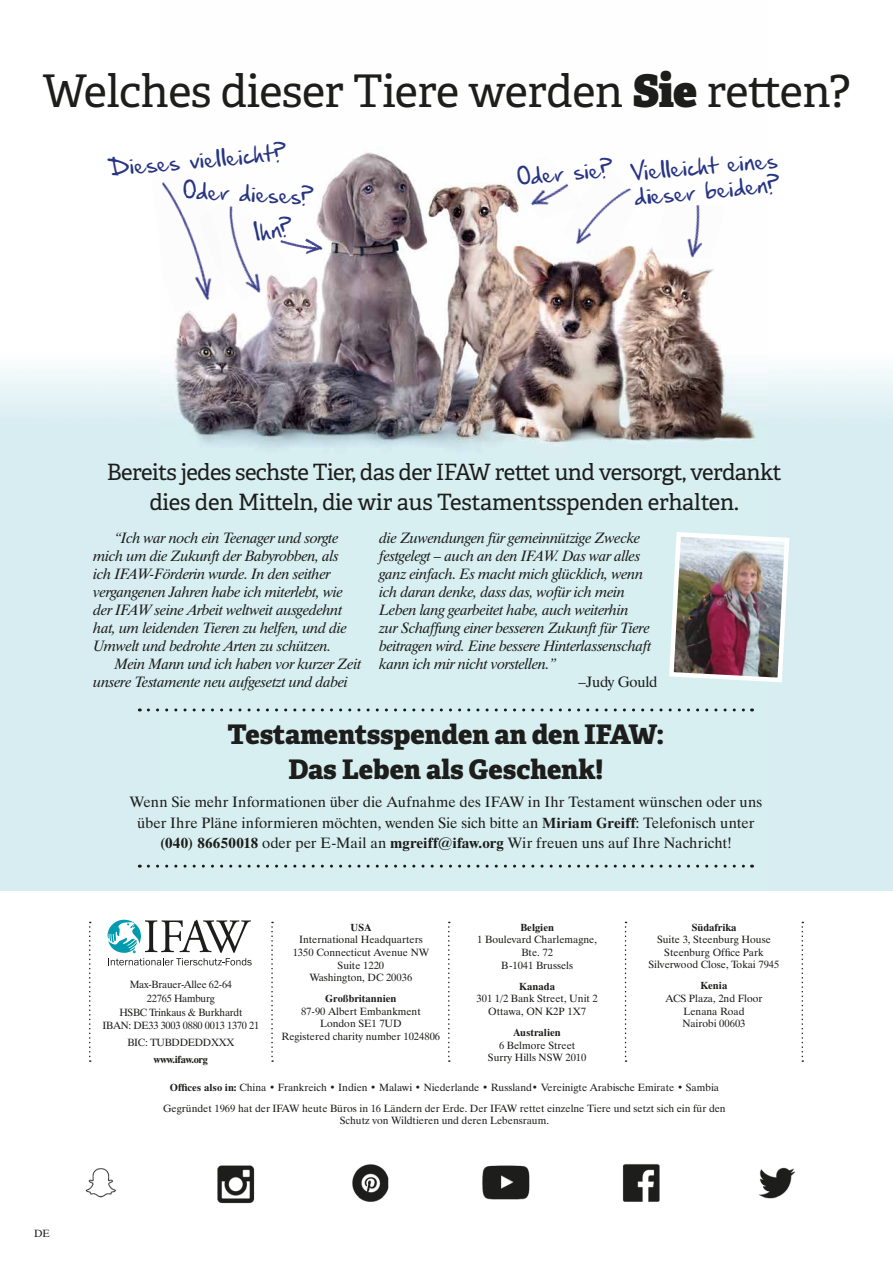
<style>
.page{position:relative;width:893px;height:1263px;background:#fff}
.page>*{position:absolute;margin:0;border:0;box-sizing:border-box;transform-origin:0 0}
.t1{font:45px "Adelle";letter-spacing:-.01em;color:#1d1d1b}
.t2{font:800 27px/34.5px "Adelle";letter-spacing:-.005em;color:#1d1d1b;text-align:center}
.t3{font:22.5px/30px "Adelle";letter-spacing:-.025em;color:#1d1d1b;text-align:center}
.t4{font:100 19.2px/24.5px "Hand Of Sean Pro";color:#283583;text-align:right}
.t5{font:italic 15px/18px "Dutch 801 BT";letter-spacing:-.02em;color:#1d1d1b}
.t6{font:15px/20.2px "Dutch 801 BT";color:#1d1d1b;text-align:center}
.t7{font:15px "Dutch 801 BT";letter-spacing:-.02em;color:#1d1d1b}
.t8{font:10.5px/12.6px "Dutch 801 BT";color:#1d1d1b;text-align:center}
.t9{font:10.5px/13.8px "Dutch 801 BT";letter-spacing:-.02em;color:#1d1d1b;text-align:center}
.t10{font:700 10.5px "Dutch 801 BT";color:#1d1d1b}
.t11{font:700 10.5px "Dutch 801 BT";letter-spacing:-.02em;color:#1d1d1b}
.s1{font-weight:800}
.s2{font-weight:700}
</style>
<div class="page">
<img style="left:160px;top:152px;width:608px;height:739px">
<img style="left:0;top:369px;width:160px;height:522px">
<img style="left:564px;top:169px;width:75px;height:96px">
<img style="left:160px;top:171px;width:66px;height:141px">
<img style="left:510px;top:156px;width:72px;height:64px">
<img style="left:292px;top:208px;width:40px;height:59px">
<img style="left:657px;top:205px;width:66px;height:53px">
<img style="left:199px;top:198px;width:93px;height:102px">
<svg style="left:107px;top:919px;width:145px;height:46px"></svg>
<svg style="left:271px;top:922px;width:2px;height:140px"></svg>
<svg style="left:448px;top:922px;width:2px;height:140px"></svg>
<svg style="left:625px;top:922px;width:1px;height:140px"></svg>
<svg style="left:801px;top:922px;width:2px;height:140px"></svg>
<svg style="left:89px;top:922px;width:2px;height:140px"></svg>
<img style="left:85px;top:1164px;width:710px;height:40px">
<img style="left:667px;top:530px;width:125px;height:155px">
<svg style="left:148px;top:708px;width:604px;height:3px"></svg>
<svg style="left:148px;top:865px;width:604px;height:3px"></svg>
<h1 class="t1" style="left:42px;top:58px;width:810px">Welches dieser Tiere werden <span class="s1">Sie</span> retten?</h1>
<p class="t4" style="left:110px;top:157px;width:178px;rotate:-5deg">Dieses vielleicht?</p>
<p class="t4" style="left:184px;top:180px;width:132px;rotate:3deg">Oder dieses?</p>
<p class="t4" style="left:253px;top:223px;width:40px;rotate:-10deg">Ihn?</p>
<p class="t4" style="left:517px;top:172px;width:262px;rotate:-5deg">Oder sie? Vielleicht eines dieser beiden?</p>
<h3 class="t3" style="left:107px;top:456px;width:676px">Bereits jedes sechste Tier, das der IFAW rettet und versorgt, verdankt dies den Mitteln, die wir aus Testamentsspenden erhalten.</h3>
<p class="t5" style="left:94px;top:528px;width:255px;text-indent:21px">“Ich war noch ein Teenager und sorgte mich um die Zukunft der Babyrobben, als ich IFAW-Förderin wurde. In den seither vergangenen Jahren habe ich miterlebt, wie der IFAW seine Arbeit weltweit ausgedehnt hat, um leidenden Tieren zu helfen, und die Umwelt und bedrohte Arten zu schützen.</p>
<p class="t5" style="left:94px;top:654px;width:269px;text-indent:21px">Mein Mann und ich haben vor kurzer Zeit unsere Testamente neu aufgesetzt und dabei</p>
<p class="t5" style="left:379px;top:528px;width:274px">die Zuwendungen für gemeinnützige Zwecke festgelegt – auch an den IFAW. Das war alles ganz einfach. Es macht mich glücklich, wenn ich daran denke, dass das, wofür ich mein Leben lang gearbeitet habe, auch weiterhin<br>zur Schaffung einer besseren Zukunft für Tiere beitragen wird. Eine bessere Hinterlassenschaft kann ich mir nicht vorstellen.”</p>
<p class="t7" style="left:579px;top:672px;width:80px">–Judy Gould</p>
<h2 class="t2" style="left:228px;top:716px;width:438px">Testamentsspenden an den IFAW:<br>Das Leben als Geschenk!</h2>
<p class="t6" style="left:130px;top:792px;width:634px">Wenn Sie mehr Informationen über die Aufnahme des IFAW in Ihr Testament wünschen oder uns über Ihre Pläne informieren möchten, wenden Sie sich bitte an <span class="s2">Miriam Greiff</span>: Telefonisch unter <span class="s2">(040) 86650018</span> oder per E-Mail an <span class="s2">mgreiff@ifaw.org</span> Wir freuen uns auf Ihre Nachricht!</p>
<p class="t9" style="left:102px;top:977px;width:158px">Max-Brauer-Allee 62-64<br>22765 Hamburg<br>HSBC Trinkaus &amp; Burkhardt<br>IBAN: DE33 3003 0880 0013 1370 21</p>
<p class="t9" style="left:127px;top:1036px;width:108px">BIC: TUBDDEDDXXX</p>
<p class="t11" style="left:154px;top:1053px;width:55px">www.ifaw.org</p>
<p class="t10" style="left:351px;top:921px;width:22px">USA</p>
<p class="t8" style="left:293px;top:933px;width:138px">International Headquarters<br>1350 Connecticut Avenue NW<br>Suite 1220<br>Washington, DC 20036</p>
<p class="t10" style="left:325px;top:992px;width:73px">Großbritannien</p>
<p class="t8" style="left:282px;top:1005px;width:160px">87-90 Albert Embankment<br>London SE1 7UD<br>Registered charity number 1024806</p>
<p class="t10" style="left:520px;top:921px;width:35px">Belgien</p>
<p class="t8" style="left:477px;top:933px;width:121px">1 Boulevard Charlemagne,<br>Bte. 72<br>B-1041 Brussels</p>
<p class="t10" style="left:519px;top:980px;width:37px">Kanada</p>
<p class="t8" style="left:476px;top:992px;width:123px">301 1/2 Bank Street, Unit 2<br>Ottawa, ON K2P 1X7</p>
<p class="t10" style="left:513px;top:1026px;width:49px">Australien</p>
<p class="t8" style="left:488px;top:1038px;width:100px">6 Belmore Street<br>Surry Hills NSW 2010</p>
<p class="t10" style="left:691px;top:920px;width:47px">Südafrika</p>
<p class="t8" style="left:648px;top:933px;width:133px">Suite 3, Steenburg House<br>Steenburg Office Park<br>Silverwood Close, Tokai 7945</p>
<p class="t10" style="left:700px;top:979px;width:28px">Kenia</p>
<p class="t8" style="left:665px;top:992px;width:99px">ACS Plaza, 2nd Floor<br>Lenana Road<br>Nairobi 00603</p>
<p class="t8" style="left:34px;top:1227px;width:17px">DE</p>
<p class="t8" style="left:163px;top:1076px;width:564px;line-height:21.1px"><span class="s2">Offices also in:</span> China • Frankreich • Indien • Malawi • Niederlande • Russland• Vereinigte Arabische Emirate • Sambia<br>Gegründet 1969 hat der IFAW heute Büros in 16 Ländern der Erde. Der IFAW rettet einzelne Tiere und setzt sich ein für den</p>
<p class="t8" style="left:340px;top:1114px;width:211px">Schutz von Wildtieren und deren Lebensraum.</p>
</div>
